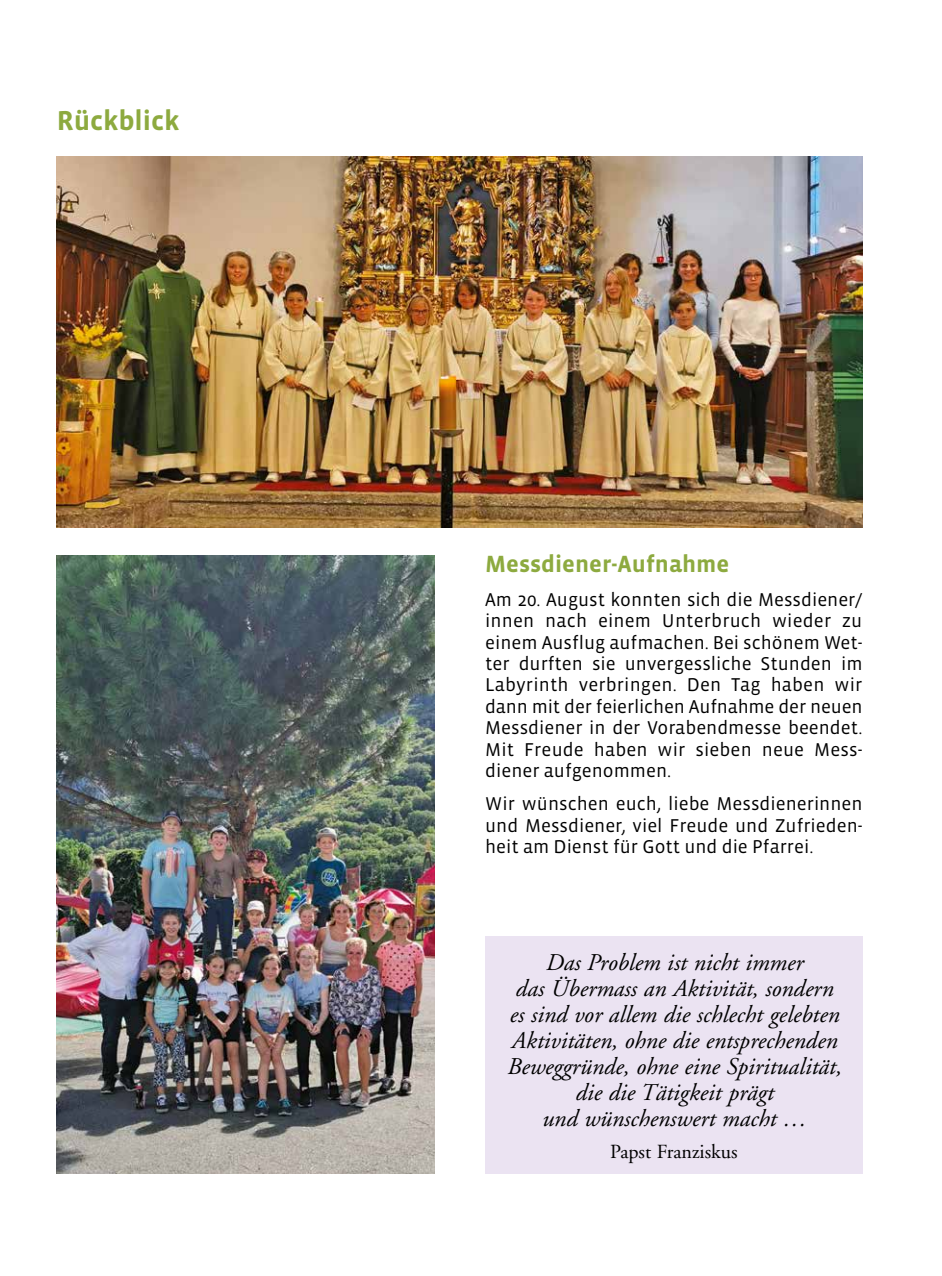
<style>
.page{position:relative;width:942px;height:1276px;background:#fff}
.page>*{position:absolute;margin:0;border:0;box-sizing:border-box;transform-origin:0 0}
.t1{font:700 28px "Vista Sans";color:#8daa3f}
.t2{font:italic 24px/26px "Adobe Garamond";color:#000;text-align:center}
.t3{font:700 24px "Vista Sans";color:#8daa3f}
.t4{font:20px "Adobe Garamond";color:#000}
.t5{font:19px/21.4px "Vista Sans";color:#000;text-align:justify}
</style>
<div class="page">
<img style="left:57px;top:156px;width:805px;height:371px">
<img style="left:57px;top:555px;width:377px;height:619px">
<div style="left:485px;top:936px;width:377px;height:238px;background:#ebe3f2"></div>
<h1 class="t1" style="left:57px;top:106px;width:124px">Rückblick</h1>
<p class="t3" style="left:485px;top:552px;width:245px">Messdiener-Aufnahme</p>
<p class="t5" style="left:485px;top:589px;width:379px">Am 20. August konnten sich die Messdiener/ innen nach einem Unterbruch wieder zu einem Ausflug aufmachen. Bei schönem Wet&shy;ter durften sie unvergessliche Stunden im Labyrinth verbringen. Den Tag haben wir dann mit der feierlichen Aufnahme der neuen Messdiener in der Vorabendmesse beendet.<br>Mit Freude haben wir sieben neue Mess&shy;diener aufgenommen.</p>
<p class="t5" style="left:485px;top:793px;width:379px">Wir wünschen euch, liebe Messdienerinnen und Messdiener, viel Freude und Zufrieden&shy;heit am Dienst für Gott und die Pfarrei.</p>
<p class="t2" style="left:506px;top:950px;width:336px">Das Problem ist nicht immer<br>das Übermass an Aktivität, sondern es sind vor allem die schlecht gelebten<br>Aktivitäten, ohne die entsprechenden<br>Beweggründe, ohne eine Spiritualität, die die Tätigkeit prägt<br>und wünschenswert macht …</p>
<p class="t4" style="left:610px;top:1141px;width:129px">Papst Franziskus</p>
</div>
